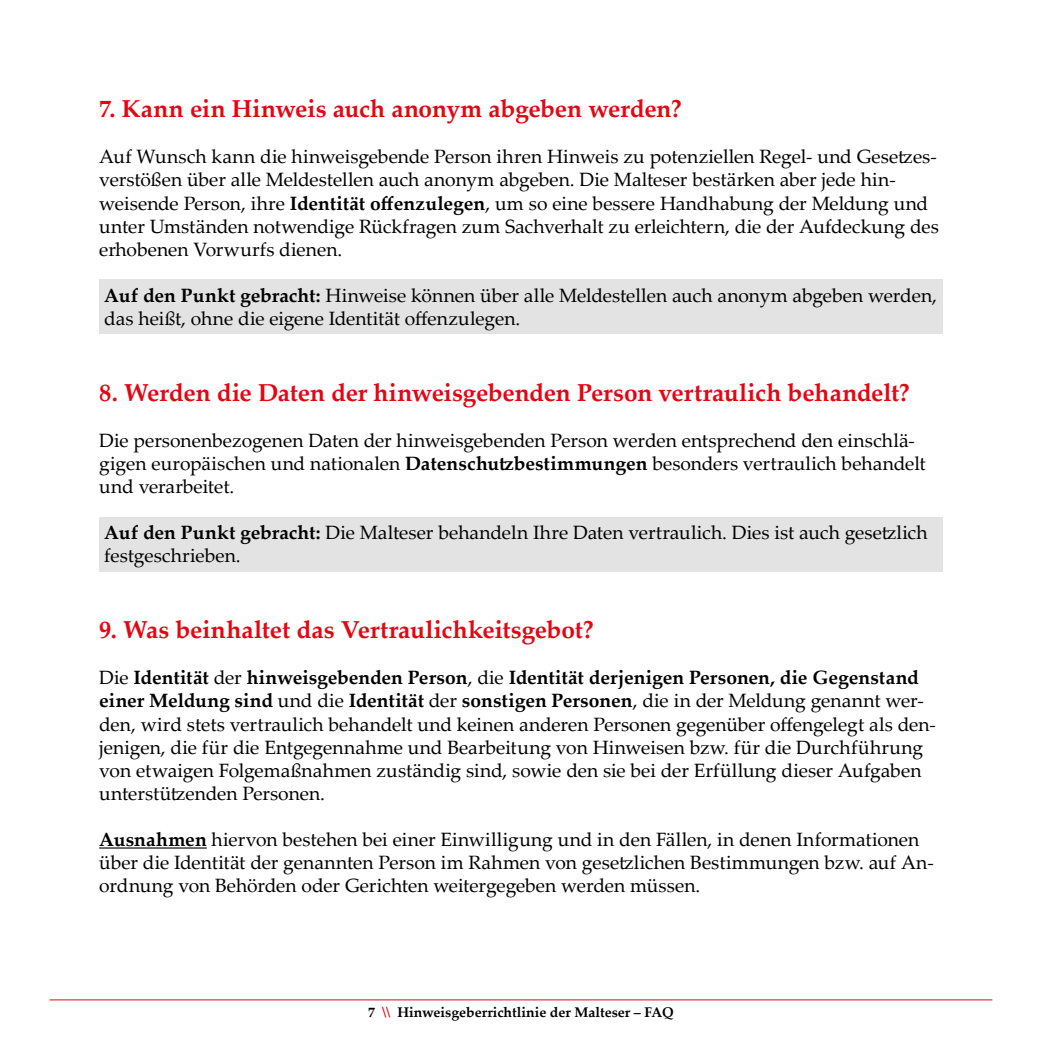
<style>
.page{position:relative;width:1042px;height:1042px;background:#fff}
.page>*{position:absolute;margin:0;border:0;box-sizing:border-box;transform-origin:0 0}
.t1{font:700 24.5px "Palatino Linotype";letter-spacing:-.005em;color:#e30613}
.t2{font:19.25px/23.1px "Palatino Linotype";letter-spacing:-.005em;color:#000}
.t3{font:700 14px "Palatino Linotype";color:#000}
.s1{font-weight:700}
.s2{color:#e30613}
</style>
<div class="page">
<div style="left:99px;top:517px;width:844px;height:55px;background:#e3e3e3"></div>
<div style="left:99px;top:280px;width:844px;height:54px;background:#e3e3e3"></div>
<hr style="left:50px;top:999px;width:942px;height:1px;background:#e30613">
<hr style="left:99px;top:847px;width:108px;height:1px;background:#000">
<p class="t1" style="left:99px;top:91px;width:584px">7. Kann ein Hinweis auch anonym abgeben werden?</p>
<p class="t2" style="left:99px;top:144px;width:841px">Auf Wunsch kann die hinweisgebende Person ihren Hinweis zu potenziellen Regel- und Gesetzes&shy;verstößen über alle Meldestellen auch anonym abgeben. Die Malteser bestärken aber jede hin&shy;weisende Person, ihre <span class="s1">Identität offenzulegen</span>, um so eine bessere Handhabung der Meldung und unter Umständen notwendige Rückfragen zum Sachverhalt zu erleichtern, die der Aufdeckung des erhobenen Vorwurfs dienen.</p>
<p class="t2" style="left:104px;top:283px;width:834px"><span class="s1">Auf den Punkt gebracht:</span> Hinweise können über alle Meldestellen auch anonym abgeben werden, das heißt, ohne die eigene Identität offenzulegen.</p>
<p class="t1" style="left:99px;top:375px;width:812px">8. Werden die Daten der hinweisgebenden Person vertraulich behandelt?</p>
<p class="t2" style="left:99px;top:428px;width:828px">Die personenbezogenen Daten der hinweisgebenden Person werden entsprechend den einschlä&shy;gigen europäischen und nationalen <span class="s1">Datenschutzbestimmungen</span> besonders vertraulich behandelt und verarbeitet.</p>
<p class="t2" style="left:104px;top:520px;width:825px"><span class="s1">Auf den Punkt gebracht:</span> Die Malteser behandeln Ihre Daten vertraulich. Dies ist auch gesetzlich festgeschrieben.</p>
<p class="t1" style="left:99px;top:612px;width:496px">9. Was beinhaltet das Vertraulichkeitsgebot?</p>
<p class="t2" style="left:99px;top:665px;width:838px">Die <span class="s1">Identität</span> der <span class="s1">hinweisgebenden Person</span>, die <span class="s1">Identität derjenigen Personen, die Gegenstand einer Meldung sind</span> und die <span class="s1">Identität</span> der <span class="s1">sonstigen Personen</span>, die in der Meldung genannt wer&shy;den, wird stets vertraulich behandelt und keinen anderen Personen gegenüber offengelegt als den&shy;jenigen, die für die Entgegennahme und Bearbeitung von Hinweisen bzw. für die Durchführung von etwaigen Folgemaßnahmen zuständig sind, sowie den sie bei der Erfüllung dieser Aufgaben unterstützenden Personen.</p>
<p class="t2" style="left:99px;top:827px;width:836px"><span class="s1">Ausnahmen</span> hiervon bestehen bei einer Einwilligung und in den Fällen, in denen Informationen über die Identität der genannten Person im Rahmen von gesetzlichen Bestimmungen bzw. auf An&shy;ordnung von Behörden oder Gerichten weitergegeben werden müssen.</p>
<p class="t3" style="left:368px;top:1002px;width:307px">7 <span class="s2">\\</span> Hinweisgeberrichtlinie der Malteser – FAQ</p>
</div>
